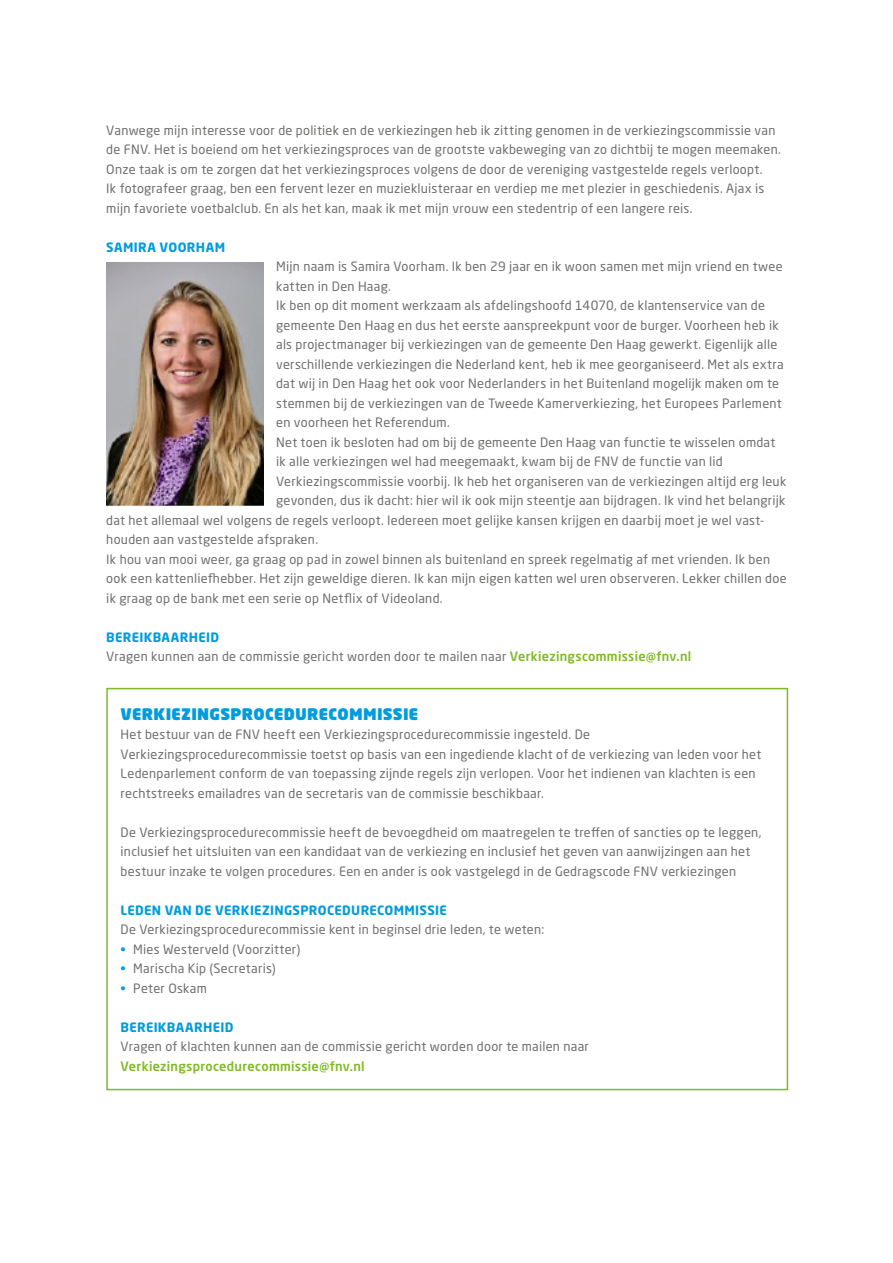
<style>
.page{position:relative;width:893px;height:1263px;background:#fff}
.page>*{position:absolute;margin:0;border:0;box-sizing:border-box;transform-origin:0 0}
.t1{font:900 15.75px "Neo Sans Pro";letter-spacing:.02em;color:#009cde}
.t2{font:12.75px/19.5px "Neo Sans Pro";letter-spacing:.02em;color:#6f6f6e}
.t3{font:700 12.75px "Neo Sans Pro";letter-spacing:.025em;color:#009cde}
.t4{font:500 12.75px "Neo Sans Pro";letter-spacing:.025em;color:#7fba25}
.s1{font-weight:700;color:#009cde}
.s2{font-weight:500;color:#7fba25}
.s3{color:#009cde}
</style>
<div class="page">
<div style="left:106px;top:688px;width:682px;height:402px;border:2px solid #7fba25"></div>
<img style="left:106px;top:262px;width:157px;height:243px">
<p class="t2" style="left:106px;top:120px;width:676px">Vanwege mijn interesse voor de politiek en de verkiezingen heb ik zitting genomen in de verkiezingscommissie van de FNV. Het is boeiend om het verkiezingsproces van de grootste vakbeweging van zo dichtbij te mogen meemaken.<br>Onze taak is om te zorgen dat het verkiezingsproces volgens de door de vereniging vastgestelde regels verloopt.<br>Ik fotografeer graag, ben een fervent lezer en muziekluisteraar en verdiep me met plezier in geschiedenis. Ajax is mijn favoriete voetbalclub. En als het kan, maak ik met mijn vrouw een stedentrip of een langere reis.</p>
<p class="t3" style="left:106px;top:239px;width:120px">SAMIRA VOORHAM</p>
<p class="t2" style="left:276px;top:257px;width:508px">Mijn naam is Samira Voorham. Ik ben 29 jaar en ik woon samen met mijn vriend en twee</p>
<p class="t2" style="left:276px;top:276px;width:116px">katten in Den Haag.</p>
<p class="t2" style="left:276px;top:296px;width:490px">Ik ben op dit moment werkzaam als afdelingshoofd 14070, de klantenservice van de</p>
<p class="t2" style="left:276px;top:315px;width:504px">gemeente Den Haag en dus het eerste aanspreekpunt voor de burger. Voorheen heb ik</p>
<p class="t2" style="left:276px;top:335px;width:503px">als projectmanager bij verkiezingen van de gemeente Den Haag gewerkt. Eigenlijk alle</p>
<p class="t2" style="left:276px;top:354px;width:509px">verschillende verkiezingen die Nederland kent, heb ik mee georganiseerd. Met als extra</p>
<p class="t2" style="left:276px;top:373px;width:504px">dat wij in Den Haag het ook voor Nederlanders in het Buitenland mogelijk maken om te</p>
<p class="t2" style="left:276px;top:393px;width:507px">stemmen bij de verkiezingen van de Tweede Kamerverkiezing, het Europees Parlement</p>
<p class="t2" style="left:276px;top:412px;width:175px">en voorheen het Referendum.</p>
<p class="t2" style="left:276px;top:432px;width:501px">Net toen ik besloten had om bij de gemeente Den Haag van functie te wisselen omdat</p>
<p class="t2" style="left:276px;top:451px;width:448px">ik alle verkiezingen wel had meegemaakt, kwam bij de FNV de functie van lid</p>
<p class="t2" style="left:276px;top:471px;width:512px">Verkiezingscommissie voorbij. Ik heb het organiseren van de verkiezingen altijd erg leuk</p>
<p class="t2" style="left:276px;top:490px;width:511px">gevonden, dus ik dacht: hier wil ik ook mijn steentje aan bijdragen. Ik vind het belangrijk</p>
<p class="t2" style="left:106px;top:510px;width:660px">dat het allemaal wel volgens de regels verloopt. Iedereen moet gelijke kansen krijgen en daarbij moet je wel vast-</p>
<p class="t2" style="left:106px;top:529px;width:213px">houden aan vastgestelde afspraken.</p>
<p class="t2" style="left:106px;top:549px;width:665px">Ik hou van mooi weer, ga graag op pad in zowel binnen als buitenland en spreek regelmatig af met vrienden. Ik ben</p>
<p class="t2" style="left:106px;top:568px;width:682px">ook een kattenliefhebber. Het zijn geweldige dieren. Ik kan mijn eigen katten wel uren observeren. Lekker chillen doe</p>
<p class="t2" style="left:106px;top:588px;width:338px">ik graag op de bank met een serie op Netflix of Videoland.</p>
<p class="t2" style="left:106px;top:627px;width:587px"><span class="s1">BEREIKBAARHEID<br></span>Vragen kunnen aan de commissie gericht worden door te mailen naar <span class="s2">Verkiezingscommissie@fnv.nl</span></p>
<p class="t1" style="left:121px;top:703px;width:299px">VERKIEZINGSPROCEDURECOMMISSIE</p>
<p class="t2" style="left:121px;top:725px;width:642px">Het bestuur van de FNV heeft een Verkiezingsprocedurecommissie ingesteld. De Verkiezingsprocedurecommissie toetst op basis van een ingediende klacht of de verkiezing van leden voor het Ledenparlement conform de van toepassing zijnde regels zijn verlopen. Voor het indienen van klachten is een rechtstreeks emailadres van de secretaris van de commissie beschikbaar.</p>
<p class="t2" style="left:121px;top:822px;width:642px">De Verkiezingsprocedurecommissie heeft de bevoegdheid om maatregelen te treffen of sancties op te leggen, inclusief het uitsluiten van een kandidaat van de verkiezing en inclusief het geven van aanwijzingen aan het bestuur inzake te volgen procedures. Een en ander is ook vastgelegd in de Gedragscode FNV verkiezingen</p>
<p class="t3" style="left:121px;top:902px;width:328px">LEDEN VAN DE VERKIEZINGSPROCEDURECOMMISSIE</p>
<p class="t2" style="left:121px;top:920px;width:425px">De Verkiezingsprocedurecommissie kent in beginsel drie leden, te weten:</p>
<p class="t2" style="left:121px;top:939px;width:181px"><span class="s3">•</span> Mies Westerveld (Voorzitter)</p>
<p class="t2" style="left:121px;top:959px;width:157px"><span class="s3">•</span> Marischa Kip (Secretaris)</p>
<p class="t2" style="left:121px;top:978px;width:88px"><span class="s3">•</span> Peter Oskam</p>
<p class="t3" style="left:121px;top:1019px;width:114px">BEREIKBAARHEID</p>
<p class="t2" style="left:121px;top:1037px;width:470px">Vragen of klachten kunnen aan de commissie gericht worden door te mailen naar</p>
<p class="t4" style="left:121px;top:1058px;width:246px">Verkiezingsprocedurecommissie@fnv.nl</p>
</div>
